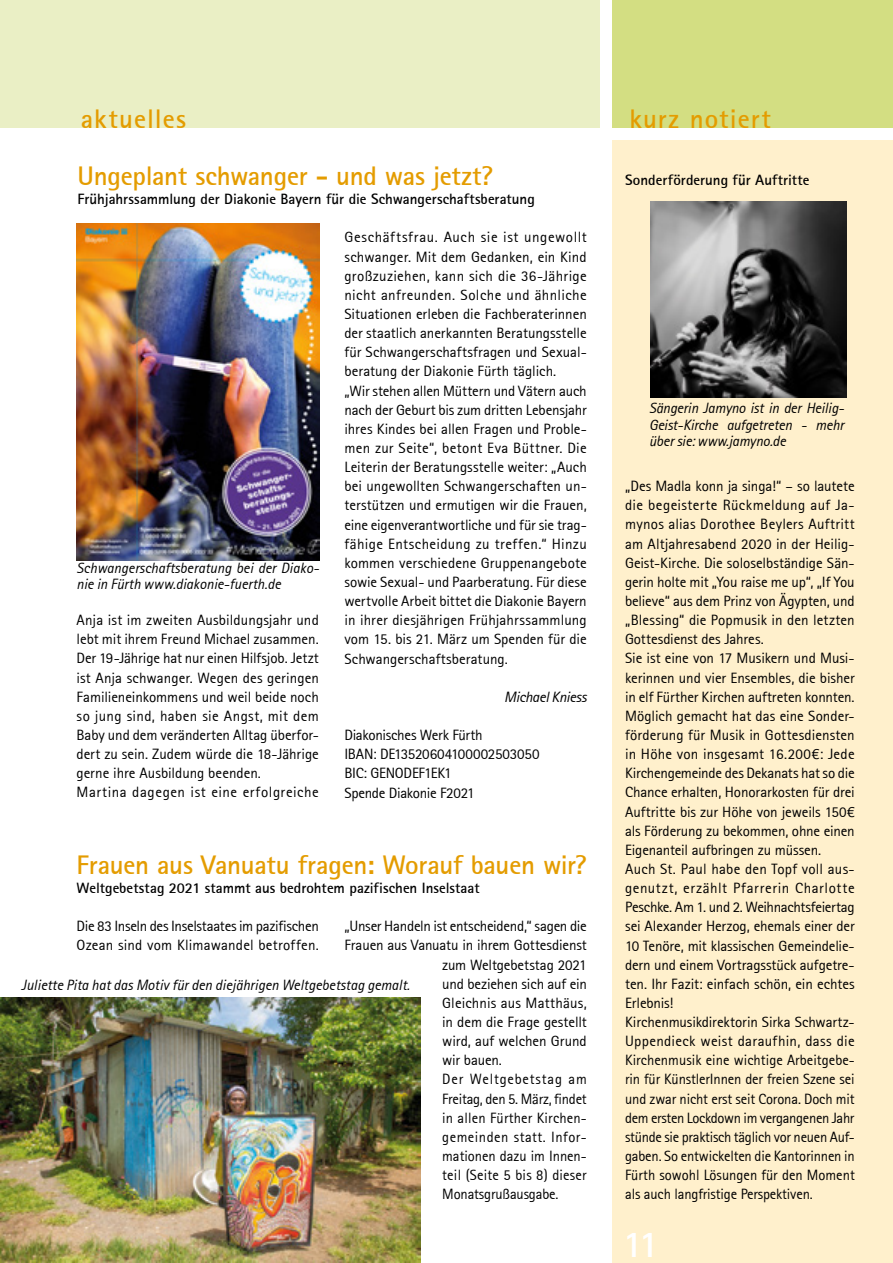
<style>
.page{position:relative;width:893px;height:1263px;background:#fff}
.page>*{position:absolute;margin:0;border:0;box-sizing:border-box;transform-origin:0 0}
.t1{font:37.5px "Rotis Sans Serif Bold 65";color:#fff}
.t2{font:27px "Rotis Sans Serif Bold 65";letter-spacing:-.01em;color:#e49c00}
.t3{font:27px "Rotis Sans Serif Bold 65";letter-spacing:.04em;color:#e49c00}
.t4{font:15px/19.2px "Rotis Sans Serif 55";letter-spacing:-.005em;color:#000}
.t5{font:15px/16.5px "Rotis Sans Serif Italic 56";color:#000;text-align:justify}
.t6{font:15px "Rotis Sans Serif Bold 65";color:#000}
.t7{font:15px "Rotis Sans Serif 55";letter-spacing:.015em;color:#000}
.t8{font:15px "Rotis Sans Serif 55";letter-spacing:.035em;color:#000}
.t9{font:15px "Rotis Sans Serif 55";letter-spacing:.055em;color:#000}
.t10{font:15px "Rotis Sans Serif Italic 56";letter-spacing:-.02em;color:#000}
</style>
<div class="page">
<div style="left:612px;top:0;width:281px;height:128px;background:#d3de82"></div>
<div style="left:0;top:0;width:600px;height:128px;background:#eaefc5"></div>
<div style="left:612px;top:140px;width:281px;height:1123px;background:#fff0cc"></div>
<img style="left:651px;top:202px;width:195px;height:195px">
<img style="left:77px;top:223px;width:242px;height:337px">
<img style="left:0;top:997px;width:420px;height:265px">
<h2 class="t3" style="left:81px;top:101px;width:107px">aktuelles</h2>
<h2 class="t3" style="left:629px;top:101px;width:143px">kurz notiert</h2>
<h2 class="t2" style="left:78px;top:159px;width:417px">Ungeplant schwanger - und was jetzt?</h2>
<p class="t6" style="left:78px;top:190px;width:459px">Frühjahrssammlung der Diakonie Bayern für die Schwangerschaftsberatung</p>
<p class="t5" style="left:77px;top:559px;width:244px">Schwangerschaftsberatung bei der Diako&shy;nie in Fürth www.diakonie-fuerth.de</p>
<p class="t4" style="left:77px;top:610px;width:244px">Anja ist im zweiten Ausbildungsjahr und lebt mit ihrem Freund Michael zusammen.<br>Der 19-Jährige hat nur einen Hilfsjob. Jetzt ist Anja schwanger. Wegen des geringen Familieneinkommens und weil beide noch so jung sind, haben sie Angst, mit dem Baby und dem veränderten Alltag überfor&shy;dert zu sein. Zudem würde die 18-Jährige gerne ihre Ausbildung beenden.<br>Martina dagegen ist eine erfolgreiche</p>
<p class="t4" style="left:344px;top:228px;width:244px">Geschäftsfrau. Auch sie ist ungewollt schwanger. Mit dem Gedanken, ein Kind großzuziehen, kann sich die 36-Jährige nicht anfreunden. Solche und ähnliche Situationen erleben die Fachberaterinnen der staatlich anerkannten Beratungsstelle für Schwangerschaftsfragen und Sexual&shy;beratung der Diakonie Fürth täglich.<br>„Wir stehen allen Müttern und Vätern auch nach der Geburt bis zum dritten Lebensjahr ihres Kindes bei allen Fragen und Proble&shy;men zur Seite“, betont Eva Büttner. Die Leiterin der Beratungsstelle weiter: „Auch bei ungewollten Schwangerschaften un&shy;terstützen und ermutigen wir die Frauen, eine eigenverantwortliche und für sie trag&shy;fähige Entscheidung zu treffen.“ Hinzu kommen verschiedene Gruppenangebote sowie Sexual- und Paarberatung. Für diese wertvolle Arbeit bittet die Diakonie Bayern in ihrer diesjährigen Frühjahrssammlung vom 15. bis 21. März um Spenden für die Schwangerschaftsberatung.</p>
<p class="t10" style="left:504px;top:688px;width:84px">Michael Kniess</p>
<p class="t4" style="left:344px;top:725px;width:197px">Diakonisches Werk Fürth<br>IBAN: DE13520604100002503050<br>BIC: GENODEF1EK1<br>Spende Diakonie F2021</p>
<h2 class="t2" style="left:77px;top:848px;width:511px">Frauen aus Vanuatu fragen: Worauf bauen wir?</h2>
<p class="t6" style="left:77px;top:878px;width:405px">Weltgebetstag 2021 stammt aus bedrohtem pazifischen Inselstaat</p>
<p class="t4" style="left:77px;top:916px;width:244px">Die 83 Inseln des Inselstaates im pazifischen<br>Ozean sind vom Klimawandel betroffen.</p>
<p class="t4" style="left:344px;top:916px;width:244px">„Unser Handeln ist entscheidend,“ sagen die</p>
<p class="t4" style="left:344px;top:936px;width:244px">Frauen aus Vanuatu in ihrem Gottesdienst</p>
<p class="t4" style="left:442px;top:955px;width:146px">zum Weltgebetstag 2021</p>
<p class="t4" style="left:442px;top:974px;width:146px">und beziehen sich auf ein</p>
<p class="t4" style="left:442px;top:993px;width:146px">Gleichnis aus Matthäus,</p>
<p class="t4" style="left:442px;top:1012px;width:146px">in dem die Frage gestellt</p>
<p class="t4" style="left:442px;top:1031px;width:146px">wird, auf welchen Grund</p>
<p class="t4" style="left:442px;top:1050px;width:61px">wir bauen.</p>
<p class="t9" style="left:442px;top:1070px;width:146px">Der Weltgebetstag am</p>
<p class="t4" style="left:442px;top:1089px;width:146px">Freitag, den 5. März, findet</p>
<p class="t4" style="left:442px;top:1108px;width:146px">in allen Fürther Kirchen-</p>
<p class="t8" style="left:442px;top:1128px;width:146px">gemeinden statt. Infor-</p>
<p class="t4" style="left:442px;top:1146px;width:146px">mationen dazu im Innen-</p>
<p class="t7" style="left:442px;top:1166px;width:146px">teil (Seite 5 bis 8) dieser</p>
<p class="t4" style="left:442px;top:1184px;width:118px">Monatsgrußausgabe.</p>
<p class="t5" style="left:21px;top:977px;width:390px">Juliette Pita hat das Motiv für den diejährigen Weltgebetstag gemalt.</p>
<p class="t6" style="left:625px;top:170px;width:186px">Sonderförderung für Auftritte</p>
<p class="t5" style="left:649px;top:400px;width:196px">Sängerin Jamyno ist in der Heilig-Geist-Kirche aufgetreten - mehr über sie: www.jamyno.de</p>
<p class="t4" style="left:625px;top:476px;width:231px">„Des Madla konn ja singa!“ – so lautete die begeisterte Rückmeldung auf Ja&shy;mynos alias Dorothee Beylers Auftritt am Altjahresabend 2020 in der Heilig-Geist-Kirche. Die soloselbständige Sän&shy;gerin holte mit „You raise me up“, „If You believe“ aus dem Prinz von Ägypten, und „Blessing“ die Popmusik in den letzten Gottesdienst des Jahres.<br>Sie ist eine von 17 Musikern und Musi&shy;kerinnen und vier Ensembles, die bisher in elf Fürther Kirchen auftreten konnten.<br>Möglich gemacht hat das eine Sonder&shy;förderung für Musik in Gottesdiensten in Höhe von insgesamt 16.200€: Jede Kirchengemeinde des Dekanats hat so die Chance erhalten, Honorarkosten für drei Auftritte bis zur Höhe von jeweils 150€ als Förderung zu bekommen, ohne einen Eigenanteil aufbringen zu müssen.<br>Auch St. Paul habe den Topf voll aus&shy;genutzt, erzählt Pfarrerin Charlotte Peschke. Am 1. und 2. Weihnachtsfeiertag sei Alexander Herzog, ehemals einer der 10 Tenöre, mit klassischen Gemeindelie&shy;dern und einem Vortragsstück aufgetre&shy;ten. Ihr Fazit: einfach schön, ein echtes Erlebnis!<br>Kirchenmusikdirektorin Sirka Schwartz-Uppendieck weist daraufhin, dass die Kirchenmusik eine wichtige Arbeitgebe&shy;rin für KünstlerInnen der freien Szene sei und zwar nicht erst seit Corona. Doch mit dem ersten Lockdown im vergangenen Jahr stünde sie praktisch täglich vor neuen Auf&shy;gaben. So entwickelten die Kantorinnen in Fürth sowohl Lösungen für den Moment als auch langfristige Perspektiven.</p>
<h1 class="t1" style="left:623px;top:1220px;width:37px">11</h1>
</div>
